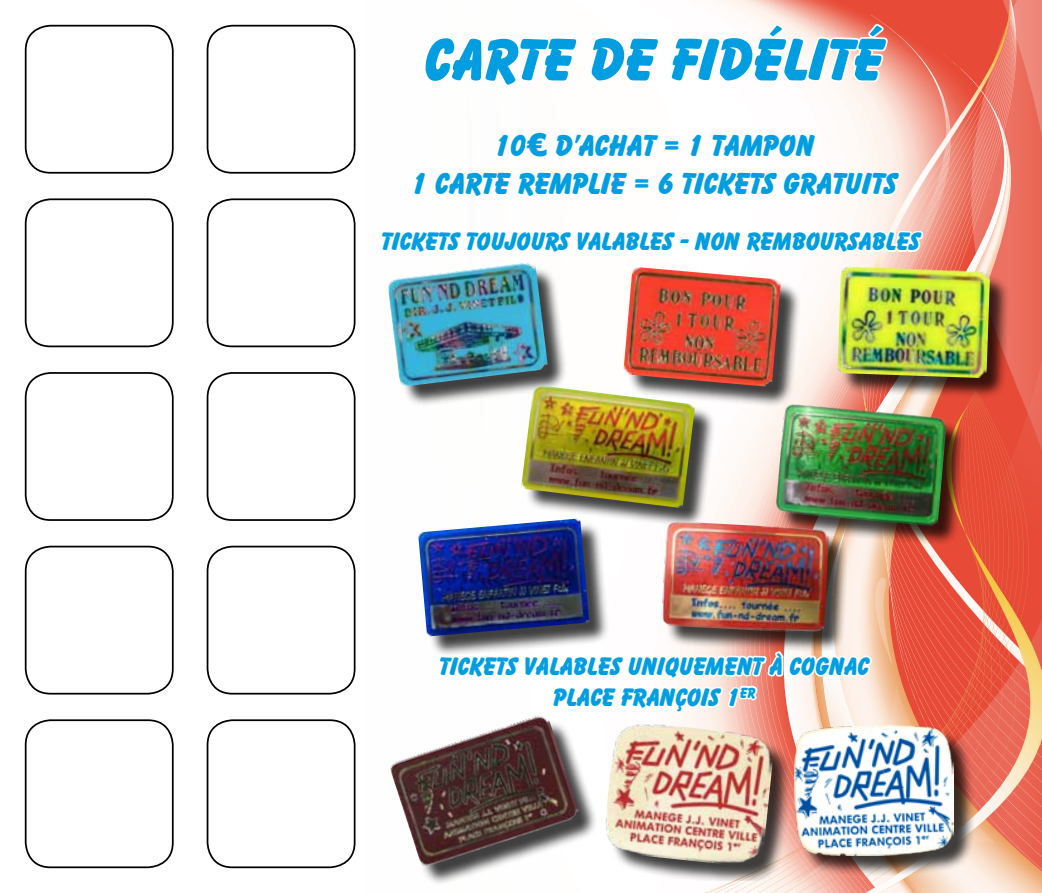
<style>
.page{position:relative;width:1042px;height:893px;background:#fff}
.page>*{position:absolute;margin:0;border:0;box-sizing:border-box;transform-origin:0 0}
.t1{font:63px "Balloon";color:#009ee0}
.t2{font:31.5px/37.8px "Balloon";color:#009ee0;text-align:center}
.t3{font:26.25px/31.5px "Balloon";color:#009ee0;text-align:center}
.s1{font-family:"Arial";font-weight:900}
</style>
<div class="page">
<svg style="left:1032px;top:0;width:10px;height:390px;background:#eb6f5f"></svg>
<svg style="left:831px;top:0;width:201px;height:390px;background:#ed8172"></svg>
<svg style="left:705px;top:390px;width:337px;height:503px;background:#eb705e"></svg>
<svg style="left:819px;top:532px;width:223px;height:361px;background:#ee9074"></svg>
<div style="left:25px;top:25px;width:149px;height:149px;border:2px solid #000;border-radius:25px"></div>
<div style="left:25px;top:372px;width:149px;height:149px;border:2px solid #000;border-radius:25px"></div>
<div style="left:25px;top:198px;width:149px;height:149px;border:2px solid #000;border-radius:25px"></div>
<div style="left:25px;top:719px;width:149px;height:149px;border:2px solid #000;border-radius:25px"></div>
<div style="left:25px;top:546px;width:149px;height:148px;border:2px solid #000;border-radius:25px"></div>
<div style="left:207px;top:25px;width:148px;height:149px;border:2px solid #000;border-radius:25px"></div>
<div style="left:207px;top:372px;width:148px;height:149px;border:2px solid #000;border-radius:25px"></div>
<div style="left:207px;top:198px;width:148px;height:149px;border:2px solid #000;border-radius:25px"></div>
<div style="left:207px;top:719px;width:148px;height:149px;border:2px solid #000;border-radius:25px"></div>
<div style="left:207px;top:546px;width:148px;height:148px;border:2px solid #000;border-radius:25px"></div>
<div style="left:391px;top:266px;width:176px;height:140px;background:#000;opacity:.75"></div>
<img style="left:389px;top:295px;width:159px;height:92px">
<div style="left:394px;top:719px;width:203px;height:166px;background:#000;opacity:.75"></div>
<img style="left:390px;top:719px;width:190px;height:149px">
<div style="left:796px;top:728px;width:179px;height:149px;background:#000;opacity:.75"></div>
<img style="left:794px;top:843px;width:159px;height:13px">
<div style="left:609px;top:726px;width:182px;height:155px;background:#000;opacity:.75"></div>
<img style="left:609px;top:843px;width:166px;height:25px">
<svg style="left:388px;top:0;width:599px;height:295px"></svg>
<div style="left:626px;top:270px;width:174px;height:138px;background:#000;opacity:.75"></div>
<img style="left:623px;top:267px;width:158px;height:111px">
<div style="left:840px;top:270px;width:170px;height:129px;background:#000;opacity:.75"></div>
<img style="left:837px;top:267px;width:153px;height:111px">
<img style="left:424px;top:378px;width:572px;height:465px">
<div style="left:524px;top:389px;width:190px;height:139px;background:#000;opacity:.75"></div>
<img style="left:521px;top:385px;width:174px;height:123px">
<div style="left:665px;top:524px;width:183px;height:128px;background:#000;opacity:.75"></div>
<img style="left:661px;top:521px;width:168px;height:113px">
<div style="left:778px;top:407px;width:186px;height:138px;background:#000;opacity:.75"></div>
<img style="left:775px;top:404px;width:172px;height:122px">
<div style="left:421px;top:522px;width:189px;height:134px;background:#000;opacity:.75"></div>
<img style="left:418px;top:518px;width:171px;height:118px">
<h1 class="t1" style="left:425px;top:25px;width:460px">CARTE DE FIDÉLITÉ</h1>
<p class="t2" style="left:411px;top:127px;width:487px">10<span class="s1">€</span> D’ACHAT = 1 TAMPON<br>1 CARTE REMPLIE = 6 TICKETS GRATUITS</p>
<p class="t3" style="left:381px;top:226px;width:540px">TICKETS TOUJOURS VALABLES - NON REMBOURSABLES</p>
<p class="t3" style="left:439px;top:650px;width:431px">TICKETS VALABLES UNIQUEMENT À COGNAC<br>PLACE FRANÇOIS 1<sup>ER</sup></p>
</div>
